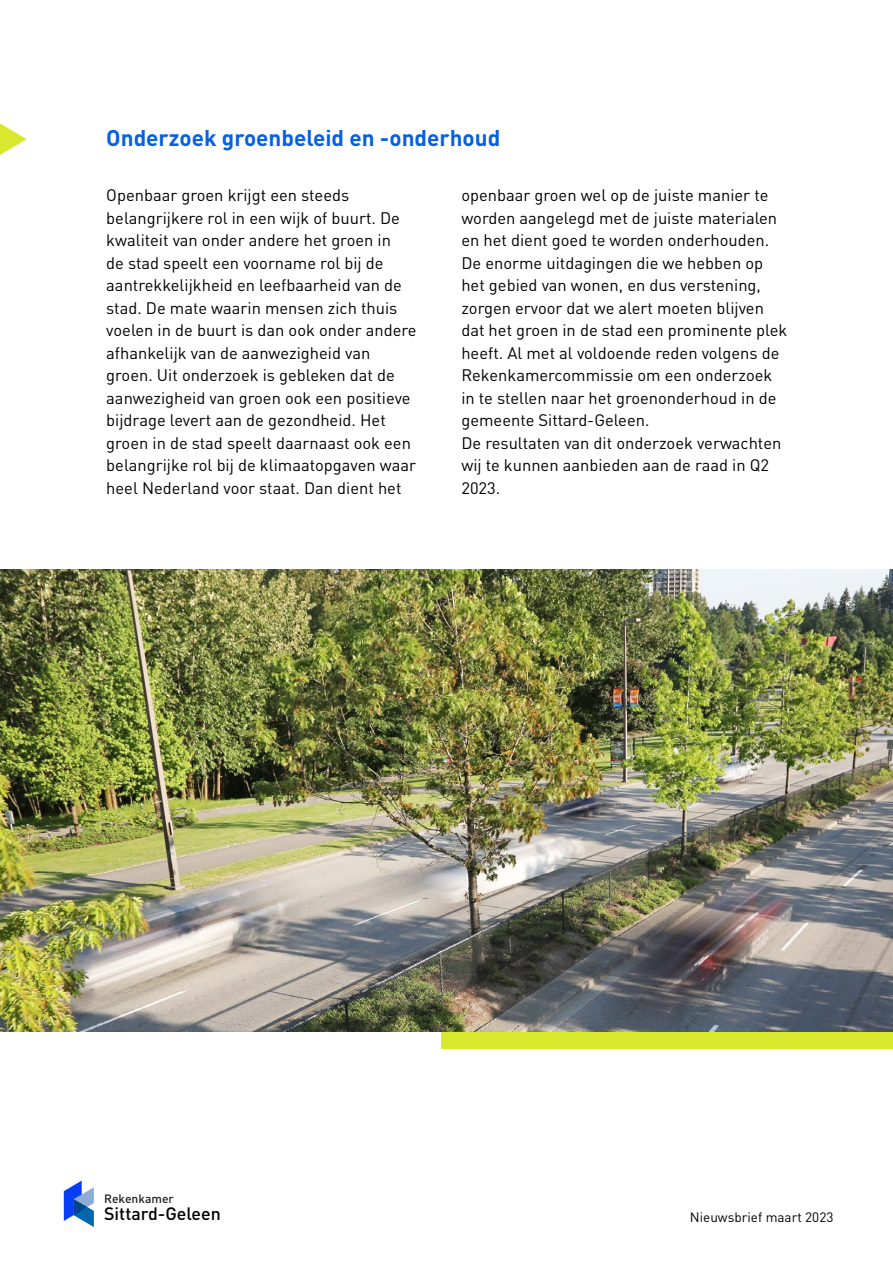
<style>
.page{position:relative;width:893px;height:1263px;background:#fff}
.page>*{position:absolute;margin:0;border:0;box-sizing:border-box;transform-origin:0 0}
.t1{font:700 22.5px "DIN Pro";color:#075fe2}
.t2{font:500 17.7px "DINOT";color:#000}
.t3{font:16.5px/22.5px "DIN Pro";color:#000}
.t4{font:13.5px "DIN Pro";color:#000}
.t5{font:500 12px "DINOT";color:#231f20}
</style>
<div class="page">
<svg style="left:64px;top:1180px;width:30px;height:47px"></svg>
<svg style="left:0;top:123px;width:27px;height:32px"></svg>
<div style="left:441px;top:1029px;width:451px;height:19px;background:#d7e82d"></div>
<img style="left:0;top:570px;width:893px;height:461px">
<h1 class="t1" style="left:106px;top:122px;width:396px">Onderzoek groenbeleid en -onderhoud</h1>
<p class="t3" style="left:106px;top:183px;width:312px">Openbaar groen krijgt een steeds belangrijkere rol in een wijk of buurt. De kwaliteit van onder andere het groen in<br>de stad speelt een voorname rol bij de aantrekkelijkheid en leefbaarheid van de stad. De mate waarin mensen zich thuis voelen in de buurt is dan ook onder andere afhankelijk van de aanwezigheid van groen. Uit onderzoek is gebleken dat de aanwezigheid van groen ook een positieve bijdrage levert aan de gezondheid. Het groen in de stad speelt daarnaast ook een belangrijke rol bij de klimaatopgaven waar heel Nederland voor staat. Dan dient het</p>
<p class="t3" style="left:461px;top:183px;width:327px">openbaar groen wel op de juiste manier te worden aangelegd met de juiste materialen en het dient goed te worden onderhouden.<br>De enorme uitdagingen die we hebben op het gebied van wonen, en dus verstening, zorgen ervoor dat we alert moeten blijven dat het groen in de stad een prominente plek heeft. Al met al voldoende reden volgens de Rekenkamercommissie om een onderzoek in te stellen naar het groenonderhoud in de gemeente Sittard-Geleen.<br>De resultaten van dit onderzoek verwachten wij te kunnen aanbieden aan de raad in Q2<br>2023.</p>
<p class="t5" style="left:104px;top:1190px;width:71px">Rekenkamer</p>
<p class="t2" style="left:104px;top:1202px;width:118px">Sittard-Geleen</p>
<p class="t4" style="left:690px;top:1208px;width:145px">Nieuwsbrief maart 2023</p>
</div>
